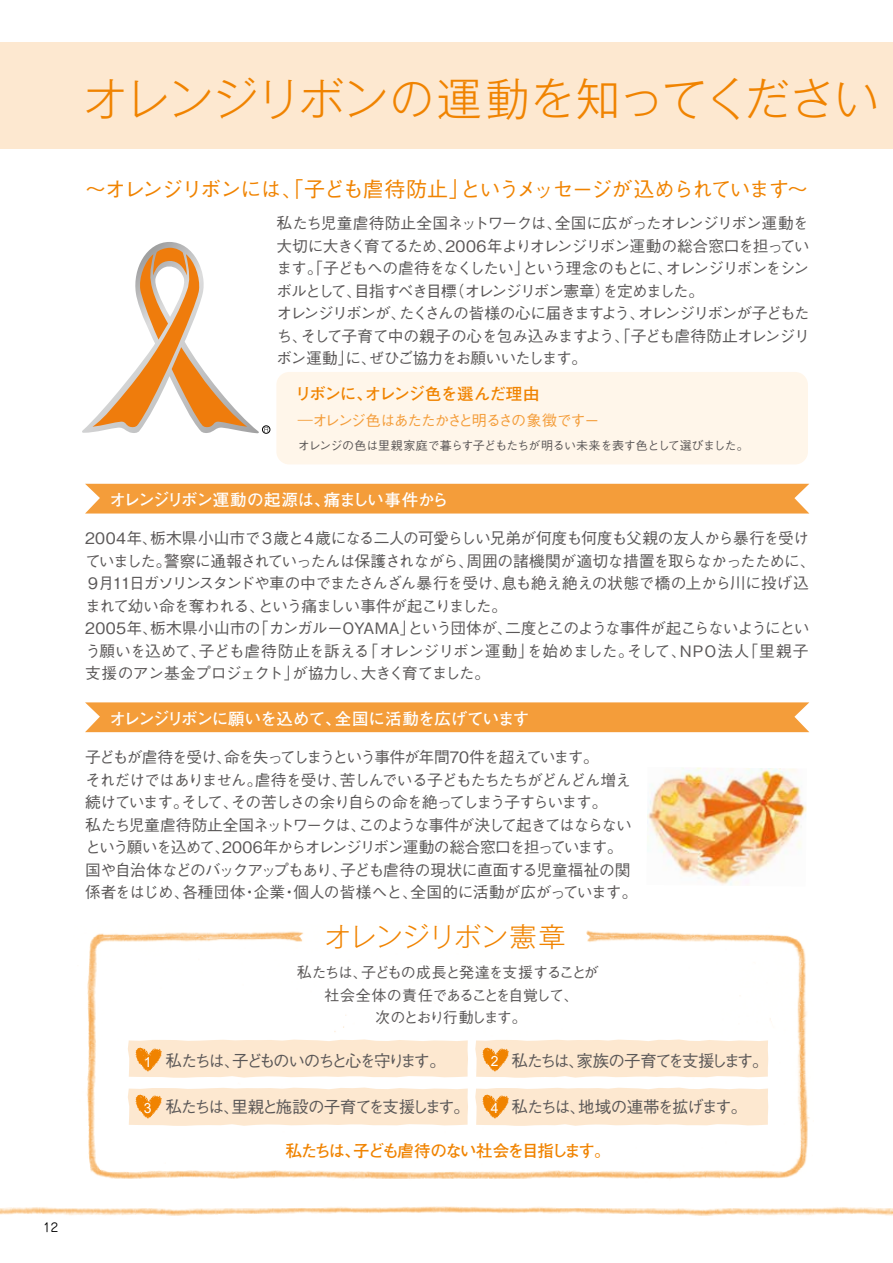
<style>
.page{position:relative;width:893px;height:1263px;background:#fff}
.page>*{position:absolute;margin:0;border:0;box-sizing:border-box;transform-origin:0 0}
.t1{font:300 45px "Gothic MB101 Pro";letter-spacing:-.015em;color:#f08300}
.t2{font:300 27px "Gothic MB101 Pro";letter-spacing:-.02em;color:#f08300}
.t3{font:500 21px "Gothic BBB Pr 5";letter-spacing:-.07em;color:#f08300}
.t4{font:500 16.5px "Gothic BBB Pr 5";letter-spacing:-.125em;color:#5a5757}
.t5{font:700 16.5px "Futo Go B101 Pr 5";letter-spacing:-.08em;color:#f08300}
.t6{font:700 16.5px "Futo Go B101 Pr 5";letter-spacing:-.045em;color:#fff}
.t7{font:500 16.5px "Gothic BBB Pr 5";letter-spacing:-.1em;color:#5a5757}
.t8{font:700 16.5px "Futo Go B101 Pr 5";letter-spacing:-.065em;color:#fff}
.t9{font:500 16.5px "Gothic BBB Pr 5";letter-spacing:-.08em;color:#5a5757}
.t10{font:700 16.5px "Futo Go B101 Pr 5";letter-spacing:-.01em;color:#fff}
.t11{font:700 16.5px "Futo Go B101 Pr 5";letter-spacing:-.025em;color:#f08300}
.t12{font:500 15.75px/22.5px "Gothic BBB Pr 5";letter-spacing:-.065em;color:#5a5757}
.t13{font:500 15.75px/22.5px "Gothic BBB Pr 5";letter-spacing:-.085em;color:#5a5757;text-align:right}
.t14{font:500 15.75px/22.5px "Gothic BBB Pr 5";letter-spacing:-.09em;color:#5a5757}
.t15{font:500 15.75px "Gothic BBB Pr 5";letter-spacing:-.02em;color:#5a5757}
.t16{font:500 15.75px "Gothic BBB Pr 5";letter-spacing:-.095em;color:#5a5757}
.t17{font:500 15.75px "Gothic BBB Pr 5";letter-spacing:-.035em;color:#5a5757}
.t18{font:500 15.75px "Gothic BBB Pr 5";letter-spacing:-.1em;color:#5a5757}
.t19{font:500 15.75px "Gothic BBB Pr 5";letter-spacing:-.04em;color:#5a5757}
.t20{font:500 15.75px "Gothic BBB Pr 5";letter-spacing:.005em;color:#5a5757}
.t21{font:500 15.75px "Gothic BBB Pr 5";letter-spacing:-.015em;color:#5a5757}
.t22{font:500 15.75px "Gothic BBB Pr 5";color:#5a5757}
.t23{font:500 15.75px "Gothic BBB Pr 5";letter-spacing:-.12em;color:#5a5757}
.t24{font:500 15px "Gothic BBB Pr 5";letter-spacing:-.095em;color:#f49d3a}
.t25{font:500 15px "Gothic BBB Pr 5";letter-spacing:-.09em;color:#5a5757}
.t26{font:500 15px "Gothic BBB Pr 5";letter-spacing:-.065em;color:#5a5757}
.t27{font:500 15px "Gothic BBB Pr 5";letter-spacing:-.13em;color:#5a5757}
.t28{font:13.95px "Arial";color:#fff}
.t29{font:500 12px "Gothic BBB Pr 5";letter-spacing:-.025em;color:#5a5757}
.t30{font:12px "Jun 201 Pro";color:#000}
</style>
<div class="page">
<img style="left:0;top:1206px;width:893px;height:10px">
<div style="left:0;top:43px;width:893px;height:106px;background:#fde8d0"></div>
<div style="left:276px;top:372px;width:532px;height:92px;background:#fff6ea;border-radius:13px"></div>
<div style="left:85px;top:484px;width:724px;height:29px;background:#f49d3a"></div>
<div style="left:85px;top:702px;width:724px;height:30px;background:#f49d3a"></div>
<svg style="left:82px;top:242px;width:177px;height:192px"></svg>
<div style="left:262px;top:425px;width:8px;height:9px;border:1px solid #000;border-radius:50%"></div>
<img style="left:87px;top:930px;width:723px;height:249px">
<svg style="left:475px;top:1039px;width:293px;height:39px;background:#fde9d3"></svg>
<svg style="left:475px;top:1087px;width:293px;height:39px;background:#fde9d3"></svg>
<svg style="left:128px;top:1087px;width:340px;height:39px;background:#fde9d3"></svg>
<svg style="left:128px;top:1039px;width:340px;height:39px;background:#fde9d3"></svg>
<img style="left:132px;top:1041px;width:34px;height:34px">
<img style="left:131px;top:1087px;width:34px;height:34px">
<img style="left:478px;top:1041px;width:35px;height:34px">
<img style="left:478px;top:1087px;width:34px;height:34px">
<img style="left:647px;top:767px;width:160px;height:118px">
<p class="t30" style="left:43px;top:1218px;width:17px">12</p>
<h1 class="t1" style="left:83px;top:62px;width:797px">オレンジリボンの運動を知ってください</h1>
<h3 class="t3" style="left:85px;top:172px;width:386px">～オレンジリボンには、「子ども虐待防止」</h3>
<h3 class="t3" style="left:460px;top:172px;width:350px">というメッセージが込められています~</h3>
<p class="t12" style="left:445px;top:210px;width:366px;text-indent:-169px">私たち児童虐待防止全国ネットワークは、<br>2006年よりオレンジリボン運動の総合窓口を担ってい</p>
<p class="t12" style="left:555px;top:210px;width:255px">全国に広がったオレンジリボン運動を</p>
<p class="t12" style="left:276px;top:233px;width:178px">大切に大きく育てるため、</p>
<p class="t12" style="left:276px;top:255px;width:255px">ます。「子どもへの虐待をなくしたい」</p>
<p class="t12" style="left:522px;top:255px;width:152px">という理念のもとに、</p>
<p class="t16" style="left:666px;top:255px;width:145px">オレンジリボンをシン</p>
<p class="t16" style="left:449px;top:278px;width:163px">（オレンジリボン憲章）</p>
<p class="t12" style="left:354px;top:278px;width:104px">目指すべき目標</p>
<p class="t12" style="left:603px;top:278px;width:103px">を定めました。</p>
<p class="t12" style="left:276px;top:278px;width:87px">ボルとして、</p>
<p class="t13" style="left:399px;top:300px;width:249px">たくさんの皆様の心に届きますよう、</p>
<p class="t12" style="left:300px;top:300px;width:511px;text-indent:-24px">オレンジリボンが、<br>そして子育て中の親子の心を包み込みますよう、「子ども虐待防止オレンジリ</p>
<p class="t18" style="left:638px;top:300px;width:173px">オレンジリボンが子どもた</p>
<p class="t12" style="left:276px;top:323px;width:33px">ち、</p>
<p class="t14" style="left:369px;top:345px;width:220px">ぜひご協力をお願いいたします。</p>
<p class="t12" style="left:276px;top:345px;width:102px">ボン運動に」、</p>
<p class="t11" style="left:365px;top:381px;width:176px">オレンジ色を選んだ理由</p>
<p class="t5" style="left:295px;top:381px;width:79px">リボンに、</p>
<p class="t24" style="left:298px;top:408px;width:303px">―オレンジ色はあたたかさと明るさの象徴ですー</p>
<p class="t29" style="left:298px;top:436px;width:452px">オレンジの色は里親家庭で暮らす子どもたちが明るい未来を表す色として選びました。</p>
<p class="t6" style="left:110px;top:486px;width:223px">オレンジリボン運動の起源は、</p>
<p class="t6" style="left:324px;top:486px;width:127px">痛ましい事件から</p>
<p class="t12" style="left:301px;top:526px;width:509px">４歳になる二人の可愛らしい兄弟が何度も何度も父親の友人から暴行を受け</p>
<p class="t12" style="left:85px;top:526px;width:74px">2004年、</p>
<p class="t22" style="left:150px;top:526px;width:155px">栃木県小山市で３歳と</p>
<p class="t12" style="left:164px;top:548px;width:312px">警察に通報されていったんは保護されながら、</p>
<p class="t12" style="left:466px;top:548px;width:351px">周囲の諸機関が適切な措置を取らなかったために、</p>
<p class="t12" style="left:85px;top:548px;width:88px">ていました。</p>
<p class="t15" style="left:501px;top:571px;width:309px">息も絶え絶えの状態で橋の上から川に投げ込</p>
<p class="t13" style="left:85px;top:571px;width:426px">９月11日ガソリンスタンドや車の中でまたさんざん暴行を受け、という痛ましい事件が起こりました。</p>
<p class="t12" style="left:85px;top:593px;width:182px">まれて幼い命を奪われる、</p>
<p class="t17" style="left:253px;top:616px;width:164px">「カンガルーOYAMA」</p>
<p class="t12" style="left:85px;top:616px;width:75px">2005年、</p>
<p class="t13" style="left:505px;top:616px;width:306px">二度とこのような事件が起こらないようにとい</p>
<p class="t20" style="left:150px;top:616px;width:112px">栃木県小山市の</p>
<p class="t12" style="left:408px;top:616px;width:107px">という団体が、</p>
<p class="t17" style="left:363px;top:638px;width:173px">「オレンジリボン運動」</p>
<p class="t12" style="left:743px;top:638px;width:67px">「里親子</p>
<p class="t12" style="left:527px;top:638px;width:109px">を始めました。</p>
<p class="t21" style="left:199px;top:638px;width:172px">子ども虐待防止を訴える</p>
<p class="t12" style="left:680px;top:638px;width:71px">NPO法人</p>
<p class="t19" style="left:85px;top:638px;width:123px">う願いを込めて、</p>
<p class="t12" style="left:627px;top:638px;width:62px">そして、</p>
<p class="t19" style="left:85px;top:661px;width:216px">支援のアン基金プロジェクト」</p>
<p class="t23" style="left:361px;top:661px;width:131px">大きく育てました。</p>
<p class="t12" style="left:292px;top:661px;width:78px">が協力し、</p>
<p class="t8" style="left:110px;top:705px;width:234px">オレンジリボンに願いを込めて、</p>
<p class="t10" style="left:335px;top:705px;width:196px">全国に活動を広げています</p>
<p class="t16" style="left:224px;top:744px;width:376px">命を失ってしまうという事件が年間70件を超えています。</p>
<p class="t12" style="left:85px;top:744px;width:149px">子どもが虐待を受け、</p>
<p class="t12" style="left:255px;top:767px;width:94px">虐待を受け、</p>
<p class="t13" style="left:340px;top:767px;width:293px">苦しんでいる子どもたちたちがどんどん増え</p>
<p class="t12" style="left:231px;top:767px;width:378px;text-indent:-146px">それだけではありません。<br>その苦しさの余り自らの命を絶ってしまう子すらいます。</p>
<p class="t12" style="left:85px;top:789px;width:105px">続けています。</p>
<p class="t12" style="left:181px;top:789px;width:59px">そして、</p>
<p class="t14" style="left:222px;top:812px;width:402px;text-indent:-137px">私たち児童虐待防止全国ネットワークは、<br>2006年からオレンジリボン運動の総合窓口を担っています。</p>
<p class="t14" style="left:358px;top:812px;width:275px">このような事件が決して起きてはならない</p>
<p class="t18" style="left:85px;top:834px;width:147px">という願いを込めて、</p>
<p class="t12" style="left:85px;top:857px;width:264px">国や自治体などのバックアップもあり、</p>
<p class="t15" style="left:340px;top:857px;width:292px">子ども虐待の現状に直面する児童福祉の関</p>
<p class="t12" style="left:182px;top:879px;width:65px">各種団体</p>
<p class="t15" style="left:410px;top:879px;width:229px">全国的に活動が広がっています。</p>
<p class="t20" style="left:293px;top:879px;width:126px">個人の皆様へと、</p>
<p class="t12" style="left:85px;top:879px;width:106px">係者をはじめ、</p>
<p class="t12" style="left:254px;top:879px;width:33px">企業</p>
<p class="t12" style="left:242px;top:879px;width:17px">・</p>
<p class="t12" style="left:282px;top:879px;width:17px">・</p>
<h2 class="t2" style="left:324px;top:914px;width:243px">オレンジリボン憲章</h2>
<p class="t28" style="left:144px;top:1053px;width:9px">1</p>
<p class="t28" style="left:144px;top:1098px;width:9px">3</p>
<p class="t25" style="left:297px;top:960px;width:73px">私たちは、</p>
<p class="t26" style="left:324px;top:983px;width:256px">社会全体の責任であることを自覚して、</p>
<p class="t27" style="left:375px;top:1005px;width:153px">次のとおり行動します。</p>
<p class="t25" style="left:361px;top:960px;width:239px">子どもの成長と発達を支援することが</p>
<p class="t4" style="left:166px;top:1047px;width:282px">私たちは子どものいのちと心を守ります。</p>
<p class="t4" style="left:224px;top:1047px;width:18px">、</p>
<p class="t4" style="left:166px;top:1094px;width:306px">私たちは里親と施設の子育てを支援します。</p>
<p class="t4" style="left:223px;top:1094px;width:18px">、</p>
<p class="t28" style="left:491px;top:1051px;width:9px">2</p>
<p class="t28" style="left:491px;top:1098px;width:9px">4</p>
<p class="t7" style="left:512px;top:1047px;width:259px">私たちは家族の子育てを支援します。</p>
<p class="t4" style="left:569px;top:1047px;width:18px">、</p>
<p class="t9" style="left:512px;top:1094px;width:237px">私たちは地域の連帯を拡げます。</p>
<p class="t4" style="left:570px;top:1094px;width:18px">、</p>
<p class="t5" style="left:353px;top:1138px;width:259px">子ども虐待のない社会を目指します。</p>
<p class="t5" style="left:285px;top:1138px;width:77px">私たちは、</p>
</div>
